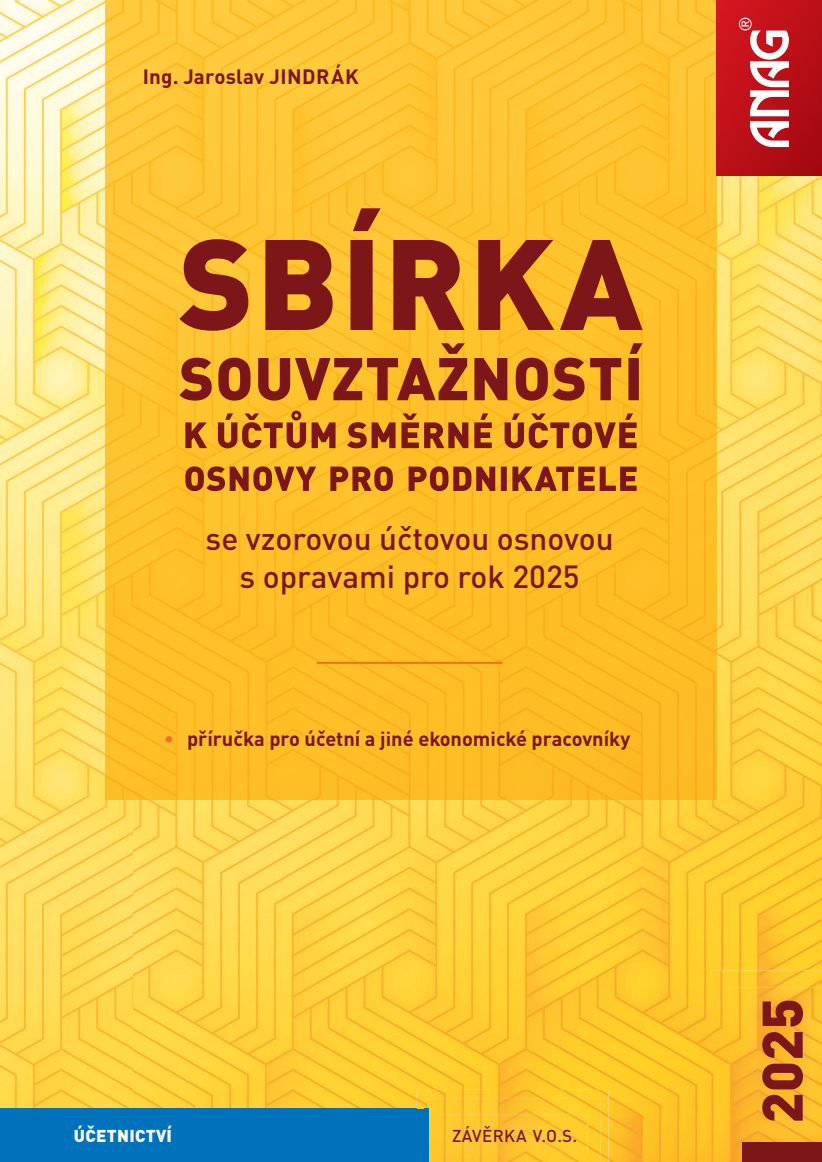
<style>
.page{position:relative;width:822px;height:1162px;background:#fff}
.page>*{position:absolute;margin:0;border:0;box-sizing:border-box;transform-origin:0 0}
.t1{font:900 56.4px "DIN Pro";color:#7c1618}
.t2{font:500 31.6px/38px "DIN Pro";color:#7c1618;text-align:center}
.t3{font:700 20.6px "DIN Pro";letter-spacing:.01em;color:#7c1618}
.t4{font:700 20px "DIN Pro";color:#7c1618}
.t5{font:500 17px "DIN Pro";letter-spacing:.02em;color:#7c1618}
.t6{font:900 17px "DIN Pro";letter-spacing:.02em;color:#fff}
.s1{color:#f36e21}
</style>
<div class="page">
<img style="left:0;top:0;width:133px;height:1109px">
<img style="left:708px;top:176px;width:114px;height:800px">
<img style="left:133px;top:799px;width:575px;height:320px">
<img style="left:707px;top:976px;width:4px;height:186px">
<img style="left:609px;top:1119px;width:99px;height:43px">
<img style="left:106px;top:0;width:610px;height:799px">
<div style="left:0;top:1109px;width:428px;height:53px;background:#0072bc"></div>
<img style="left:417px;top:1090px;width:192px;height:72px">
<img style="left:417px;top:1109px;width:8px;height:53px">
<img style="left:425px;top:1098px;width:176px;height:64px">
<img style="left:441px;top:1114px;width:147px;height:41px">
<img style="left:453px;top:1126px;width:123px;height:16px">
<img style="left:716px;top:0;width:106px;height:176px">
<svg style="left:739px;top:18px;width:50px;height:129px"></svg>
<img style="left:711px;top:970px;width:111px;height:192px">
<img style="left:730px;top:988px;width:92px;height:174px">
<img style="left:762px;top:1001px;width:41px;height:120px">
<div style="left:743px;top:1143px;width:79px;height:19px;background:#7c1618"></div>
<hr style="left:317px;top:662px;width:186px;height:2px;background:#f36e21">
<svg style="left:185px;top:411px;width:452px;height:37px;background:#cc7f22"></svg>
<svg style="left:179px;top:343px;width:464px;height:58px;background:#ca7d24"></svg>
<svg style="left:179px;top:208px;width:464px;height:123px;background:#c77a26"></svg>
<svg style="left:185px;top:466px;width:131px;height:25px;background:#b96721"></svg>
<svg style="left:409px;top:466px;width:228px;height:25px;background:#b8641f"></svg>
<svg style="left:330px;top:466px;width:63px;height:25px;background:#b15c1f"></svg>
<p class="t3" style="left:143px;top:65px;width:217px">Ing. Jaroslav JINDRÁK</p>
<h2 class="t2" style="left:206px;top:520px;width:410px">se vzorovou účtovou osnovou s opravami pro rok 2025</h2>
<p class="t4" style="left:164px;top:728px;width:468px"><span class="s1">•</span> příručka pro účetní a jiné ekonomické pracovníky</p>
<p class="t6" style="left:74px;top:1126px;width:100px">ÚČETNICTVÍ</p>
<p class="t5" style="left:452px;top:1126px;width:127px">ZÁVĚRKA V.O.S.</p>
<h1 class="t1" style="left:750px;top:1124px;width:127px;rotate:-90deg">2025</h1>
</div>
